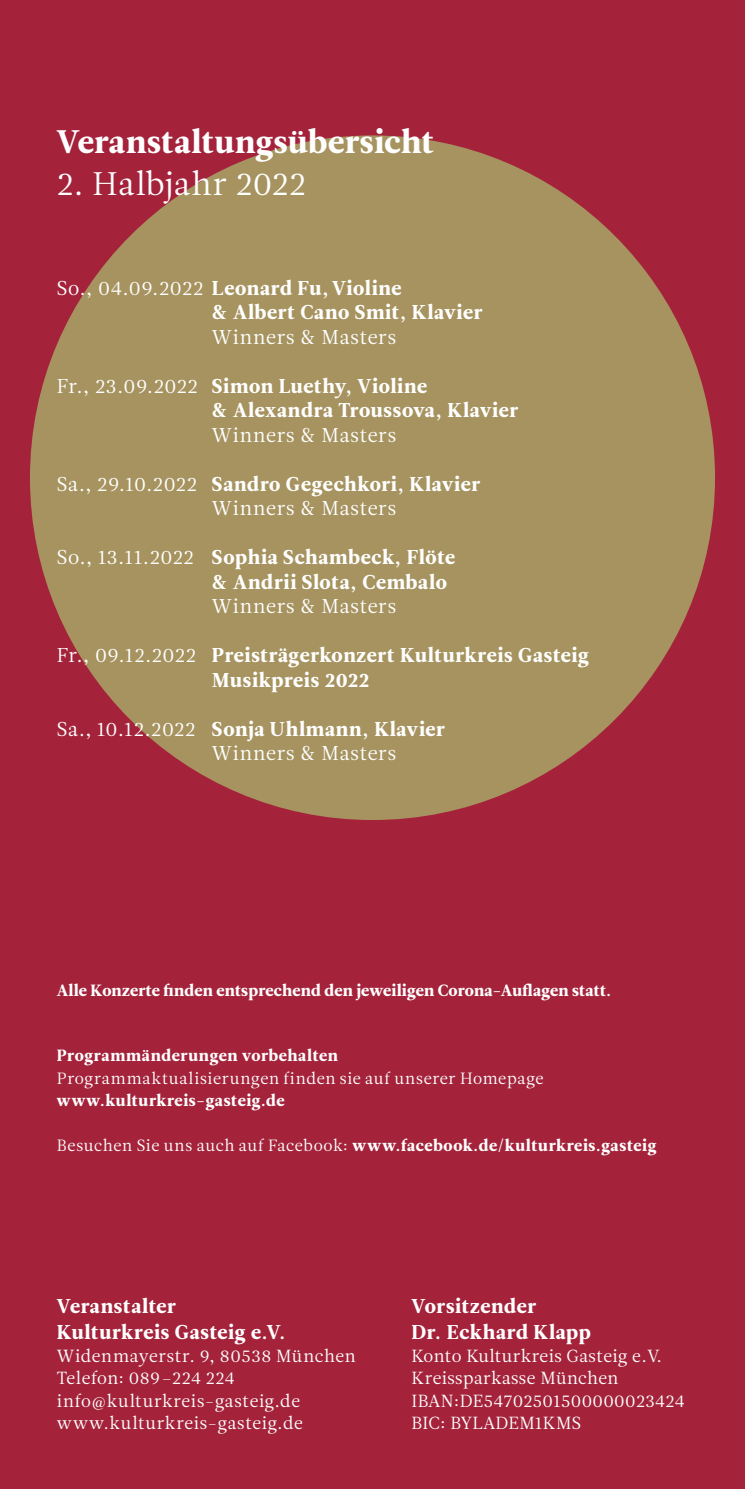
<style>
.page{position:relative;width:745px;height:1489px;background:#fff}
.page>*{position:absolute;margin:0;border:0;box-sizing:border-box;transform-origin:0 0}
.t1{font:32.5px "Leitura News Roman 4";letter-spacing:.015em;color:#fff}
.t2{font:32.5px "Leitura News Roman 1";letter-spacing:.015em;color:#fff}
.t3{font:20px/24.5px "Leitura News Roman 4";letter-spacing:.035em;color:#fff}
.t4{font:20px "Leitura News Roman 1";letter-spacing:.03em;color:#fff}
.t5{font:17.5px/22.5px "Leitura News Roman 1";letter-spacing:.02em;color:#fff}
.t6{font:16.25px "Leitura News Roman 4";letter-spacing:.03em;color:#fff}
.t7{font:16.25px "Leitura News Roman 4";letter-spacing:.01em;color:#fff}
.t8{font:16.25px "Leitura News Roman 1";letter-spacing:.04em;color:#fff}
.s1{font-family:"Leitura News Roman 1"}
</style>
<div class="page">
<div style="left:0;top:0;width:744px;height:1488px;background:#a4233b"></div>
<div style="left:30px;top:135px;width:684px;height:685px;background:#a6935f;border-radius:50%"></div>
<h1 class="t1" style="left:57px;top:122px;width:379px">Veranstaltungsübersicht</h1>
<h1 class="t2" style="left:57px;top:165px;width:250px">2. Halbjahr 2022</h1>
<p class="t3" style="left:212px;top:276px;width:272px;text-indent:-155px"><span class="s1">So., 04.09.2022</span> Leonard Fu, Violine<br>&amp; Albert Cano Smit, Klavier</p>
<p class="t4" style="left:212px;top:325px;width:186px">Winners &amp; Masters</p>
<p class="t3" style="left:212px;top:374px;width:308px;text-indent:-155px"><span class="s1">Fr., 23.09.2022</span> Simon Luethy, Violine<br>&amp; Alexandra Troussova, Klavier</p>
<p class="t4" style="left:212px;top:423px;width:186px">Winners &amp; Masters</p>
<p class="t3" style="left:57px;top:472px;width:424px"><span class="s1">Sa., 29.10.2022</span> Sandro Gegechkori, Klavier</p>
<p class="t4" style="left:212px;top:496px;width:186px">Winners &amp; Masters</p>
<p class="t3" style="left:212px;top:545px;width:244px;text-indent:-155px"><span class="s1">So., 13.11.2022</span> Sophia Schambeck, Flöte &amp; Andrii Slota, Cembalo</p>
<p class="t4" style="left:212px;top:594px;width:186px">Winners &amp; Masters</p>
<p class="t3" style="left:212px;top:643px;width:378px;text-indent:-155px"><span class="s1">Fr., 09.12.2022</span> Preisträgerkonzert Kulturkreis Gasteig<br>Musikpreis 2022</p>
<p class="t3" style="left:57px;top:717px;width:389px"><span class="s1">Sa., 10.12.2022</span> Sonja Uhlmann, Klavier</p>
<p class="t4" style="left:212px;top:741px;width:186px">Winners &amp; Masters</p>
<p class="t7" style="left:57px;top:981px;width:556px">Alle Konzerte finden entsprechend den jeweiligen Corona-Auflagen statt.</p>
<p class="t6" style="left:57px;top:1046px;width:282px">Programmänderungen vorbehalten</p>
<p class="t8" style="left:57px;top:1068px;width:488px">Programmaktualisierungen finden sie auf unserer Homepage</p>
<p class="t6" style="left:57px;top:1091px;width:229px">www.kulturkreis-gasteig.de</p>
<p class="t6" style="left:57px;top:1136px;width:601px"><span class="s1">Besuchen Sie uns auch auf Facebook:</span> www.facebook.de/kulturkreis.gasteig</p>
<p class="t3" style="left:57px;top:1292px;width:230px;line-height:26.2px">Veranstalter<br>Kulturkreis Gasteig e.V.</p>
<p class="t5" style="left:57px;top:1344px;width:300px">Widenmayerstr. 9, 80538 München<br>Telefon: 089–224 224 info@kulturkreis-gasteig.de www.kulturkreis-gasteig.de</p>
<p class="t3" style="left:411px;top:1292px;width:181px;line-height:26.2px">Vorsitzender<br>Dr. Eckhard Klapp</p>
<p class="t5" style="left:411px;top:1344px;width:274px">Konto Kulturkreis Gasteig e.V.<br>Kreissparkasse München<br>IBAN:DE54702501500000023424<br>BIC: BYLADEM1KMS</p>
</div>
